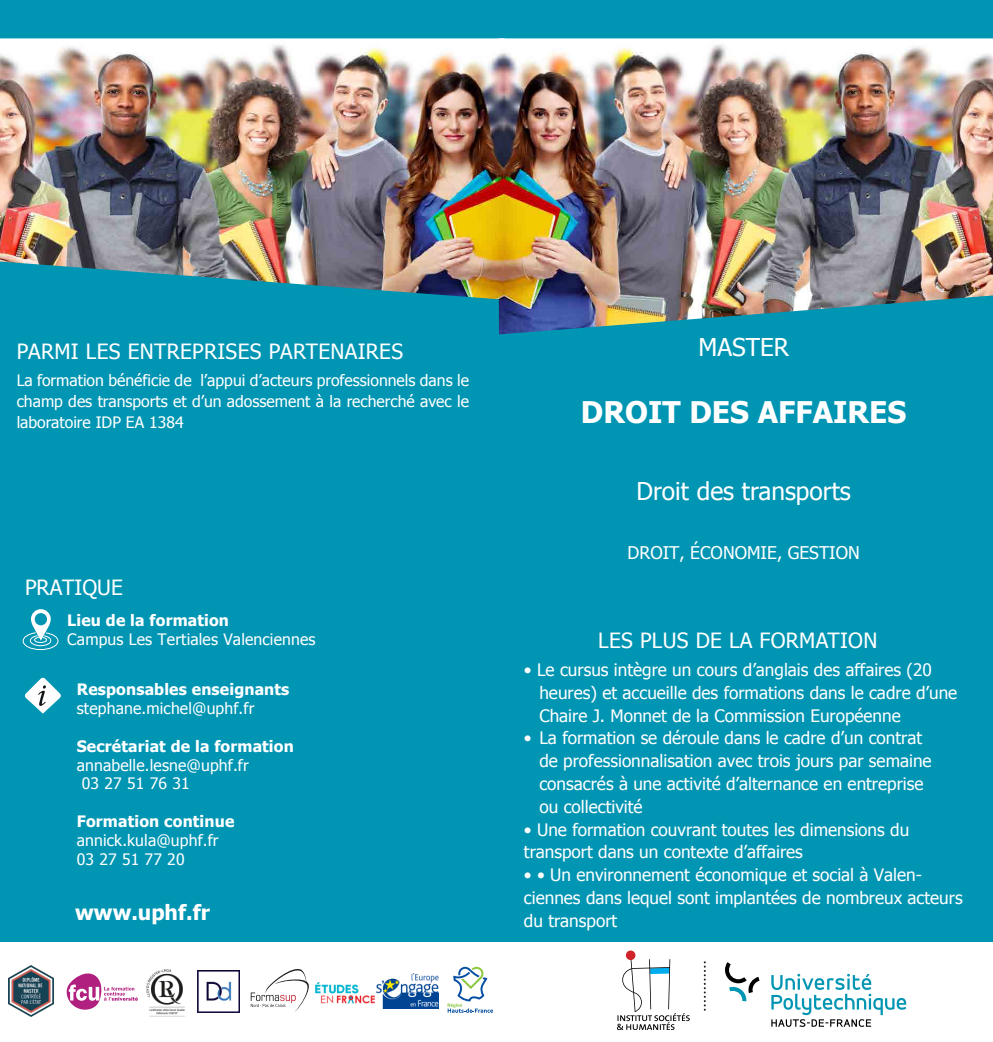
<style>
.page{position:relative;width:993px;height:1042px;background:#fff}
.page>*{position:absolute;margin:0;border:0;box-sizing:border-box;transform-origin:0 0}
.t1{font:700 29.75px "Tahoma";color:#fff}
.t2{font:24.5px "Tahoma";color:#fff}
.t3{font:21px "Tahoma";letter-spacing:.015em;color:#fff}
.t4{font:700 21px "Tahoma";color:#fff}
.t5{font:17.5px "Tahoma";color:#fff}
.t6{font:17.15px/22.8px "Tahoma";color:#fff}
.t7{font:15.75px/21px "Tahoma";letter-spacing:.01em;color:#fff}
.t8{font:700 15.75px "Tahoma";letter-spacing:.01em;color:#fff}
</style>
<div class="page">
<div style="left:0;top:0;width:992px;height:941px;background:#0095b3"></div>
<svg style="left:22px;top:609px;width:37px;height:41px"></svg>
<svg style="left:25px;top:677px;width:36px;height:36px"></svg>
<img style="left:146px;top:969px;width:39px;height:48px">
<svg style="left:447px;top:967px;width:46px;height:46px"></svg>
<svg style="left:67px;top:973px;width:71px;height:36px"></svg>
<img style="left:197px;top:971px;width:42px;height:41px">
<img style="left:376px;top:974px;width:62px;height:34px">
<svg style="left:251px;top:969px;width:58px;height:42px"></svg>
<img style="left:315px;top:982px;width:60px;height:22px">
<img style="left:8px;top:965px;width:45px;height:52px">
<img style="left:499px;top:38px;width:493px;height:296px">
<img style="left:0;top:38px;width:504px;height:294px">
<svg style="left:703px;top:962px;width:2px;height:49px"></svg>
<svg style="left:617px;top:959px;width:72px;height:71px"></svg>
<div style="left:625px;top:950px;width:10px;height:10px;background:#d1232a;border-radius:50%"></div>
<svg style="left:725px;top:962px;width:180px;height:65px"></svg>
<p class="t3" style="left:17px;top:337px;width:388px">PARMI LES ENTREPRISES PARTENAIRES</p>
<p class="t7" style="left:17px;top:369px;width:453px;text-align:justify">La formation bénéficie de l’appui d’acteurs professionnels dans le champ des transports et d’un adossement à la recherché avec le laboratoire IDP EA 1384</p>
<p class="t3" style="left:25px;top:573px;width:99px">PRATIQUE</p>
<p class="t8" style="left:67px;top:609px;width:163px">Lieu de la formation</p>
<p class="t7" style="left:67px;top:628px;width:250px">Campus Les Tertiales Valenciennes</p>
<p class="t8" style="left:77px;top:678px;width:214px">Responsables enseignants</p>
<p class="t7" style="left:77px;top:697px;width:179px">stephane.michel@uphf.fr</p>
<p class="t8" style="left:77px;top:735px;width:218px">Secrétariat de la formation</p>
<p class="t7" style="left:82px;top:754px;width:168px;line-height:18.9px;text-indent:-5px">annabelle.lesne@uphf.fr<br>03 27 51 76 31</p>
<p class="t8" style="left:77px;top:810px;width:159px">Formation continue</p>
<p class="t7" style="left:77px;top:830px;width:143px;line-height:18.9px">annick.kula@uphf.fr<br>03 27 51 77 20</p>
<p class="t4" style="left:75px;top:898px;width:136px">www.uphf.fr</p>
<h2 class="t2" style="left:698px;top:331px;width:92px">MASTER</h2>
<h1 class="t1" style="left:580px;top:391px;width:327px">DROIT DES AFFAIRES</h1>
<h2 class="t2" style="left:636px;top:474px;width:216px">Droit des transports</h2>
<p class="t5" style="left:627px;top:541px;width:234px">DROIT, ÉCONOMIE, GESTION</p>
<p class="t3" style="left:598px;top:626px;width:280px">LES PLUS DE LA FORMATION</p>
<p class="t6" style="left:539px;top:658px;width:419px;text-indent:-15px">• Le cursus intègre un cours d’anglais des affaires (20 heures) et accueille des formations dans le cadre d’une<br>Chaire J. Monnet de la Commission Européenne</p>
<p class="t6" style="left:539px;top:726px;width:393px;text-indent:-15px">• La formation se déroule dans le cadre d’un contrat de professionnalisation avec trois jours par semaine consacrés à une activité d’alternance en entreprise ou collectivité</p>
<p class="t6" style="left:523px;top:817px;width:387px">• Une formation couvrant toutes les dimensions du transport dans un contexte d’affaires</p>
<p class="t6" style="left:523px;top:862px;width:440px">• • Un environnement économique et social à Valen&shy;ciennes dans lequel sont implantées de nombreux acteurs du transport</p>
</div>
